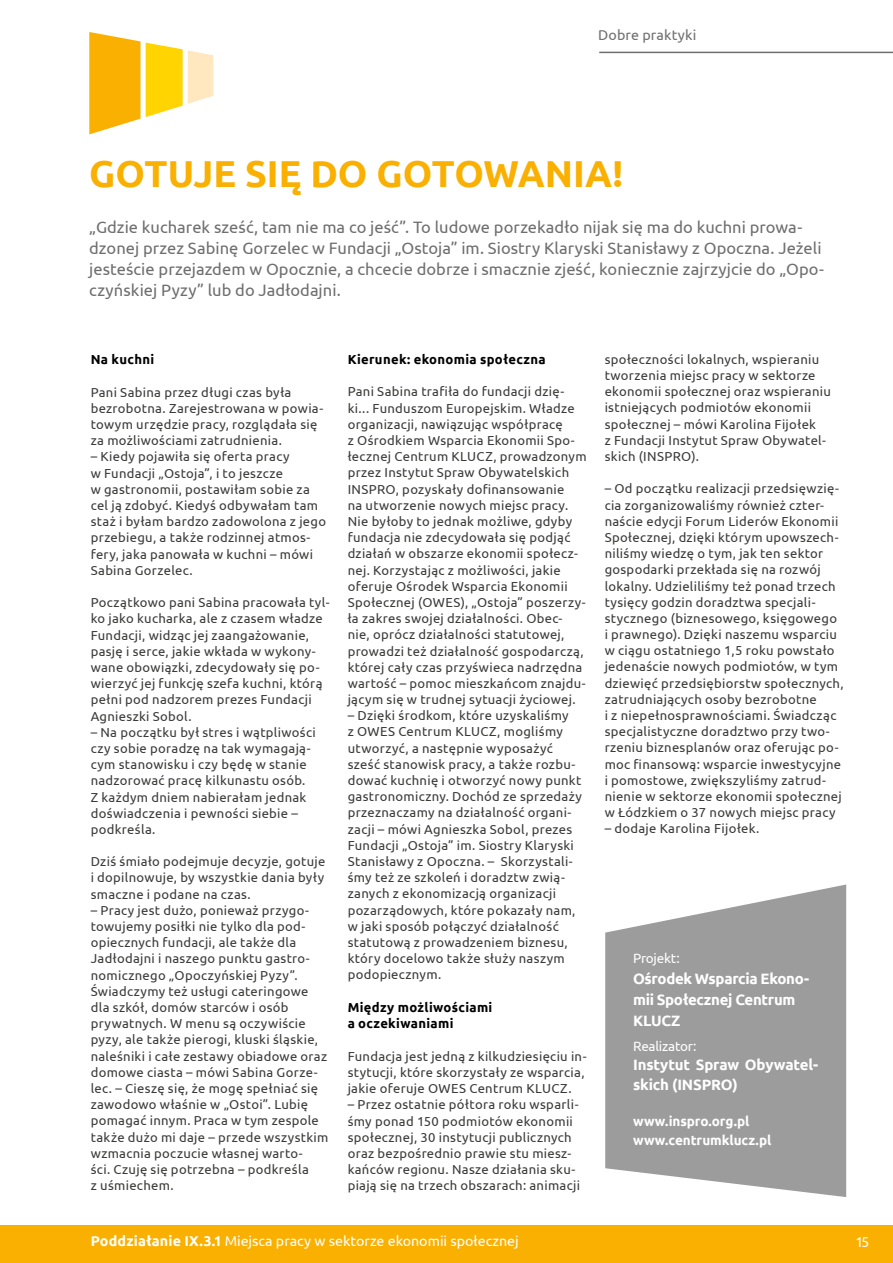
<style>
.page{position:relative;width:893px;height:1263px;background:#fff}
.page>*{position:absolute;margin:0;border:0;box-sizing:border-box;transform-origin:0 0}
.t1{font:700 37.5px "Ubuntu";color:#f9b000}
.t2{font:16.5px/21px "Ubuntu";letter-spacing:.005em;color:#6e6e6e}
.t3{font:700 15px/21px "Ubuntu";letter-spacing:-.02em;color:#fff}
.t4{font:14.25px "Ubuntu";color:#fff}
.t5{font:14.25px "Ubuntu";letter-spacing:.01em;color:#6e6e6e}
.t6{font:700 13.5px/19.5px "Ubuntu";letter-spacing:-.005em;color:#fff}
.t7{font:13.5px "Ubuntu";letter-spacing:-.02em;color:#fff}
.t8{font:13.05px/16.2px "Ubuntu";letter-spacing:.025em;color:#3a3a39}
.t9{font:700 13.05px/16.5px "Ubuntu";letter-spacing:.025em;color:#000}
.s1{font-weight:700}
</style>
<div class="page">
<svg style="left:89px;top:32px;width:124px;height:102px"></svg>
<div style="left:0;top:1226px;width:893px;height:37px;background:#fab000"></div>
<hr style="left:599px;top:52px;width:294px;height:1px;background:#6e6e6e">
<svg style="left:605px;top:884px;width:241px;height:313px;background:#a8a8a9"></svg>
<p class="t5" style="left:598px;top:26px;width:100px">Dobre praktyki</p>
<h1 class="t1" style="left:89px;top:151px;width:51px">Gotuje</h1>
<h1 class="t1" style="left:245px;top:151px;width:20px">się</h1>
<h1 class="t1" style="left:310px;top:151px;width:94px">do gotowania</h1>
<h1 class="t1" style="left:612px;top:151px;width:12px">!</h1>
<p class="t2" style="left:89px;top:216px;width:736px">„Gdzie kucharek sześć, tam nie ma co jeść”. To ludowe porzekadło nijak się ma do kuchni prowa&shy;dzonej przez Sabinę Gorzelec w Fundacji „Ostoja” im. Siostry Klaryski Stanisławy z Opoczna. Jeżeli jesteście przejazdem w Opocznie, a chcecie dobrze i smacznie zjeść, koniecznie zajrzyjcie do „Opo&shy;czyńskiej Pyzy” lub do Jadłodajni.</p>
<p class="t9" style="left:91px;top:351px;width:65px">Na kuchni</p>
<p class="t8" style="left:91px;top:383px;width:234px">Pani Sabina przez długi czas była bezrobotna. Zarejestrowana w powia&shy;towym urzędzie pracy, rozglądała się za możliwościami zatrudnienia.</p>
<p class="t8" style="left:91px;top:448px;width:237px">– Kiedy pojawiła się oferta pracy<br>w Fundacji „Ostoja”, i to jeszcze<br>w gastronomii, postawiłam sobie za cel ją zdobyć. Kiedyś odbywałam tam staż i byłam bardzo zadowolona z jego przebiegu, a także rodzinnej atmos&shy;fery, jaka panowała w kuchni – mówi<br>Sabina Gorzelec.</p>
<p class="t8" style="left:91px;top:594px;width:240px">Początkowo pani Sabina pracowała tyl&shy;ko jako kucharka, ale z czasem władze Fundacji, widząc jej zaangażowanie, pasję i serce, jakie wkłada w wykony&shy;wane obowiązki, zdecydowały się po&shy;wierzyć jej funkcję szefa kuchni, którą pełni pod nadzorem prezes Fundacji Agnieszki Sobol.</p>
<p class="t8" style="left:91px;top:723px;width:227px">– Na początku był stres i wątpliwości czy sobie poradzę na tak wymagają&shy;cym stanowisku i czy będę w stanie nadzorować pracę kilkunastu osób.<br>Z każdym dniem nabierałam jednak doświadczenia i pewności siebie – podkreśla.</p>
<p class="t8" style="left:91px;top:853px;width:236px;text-align:justify">Dziś śmiało podejmuje decyzje, gotuje i dopilnowuje, by wszystkie dania były smaczne i podane na czas.</p>
<p class="t8" style="left:91px;top:902px;width:239px">– Pracy jest dużo, ponieważ przygo&shy;towujemy posiłki nie tylko dla pod&shy;opiecznych fundacji, ale także dla Jadłodajni i naszego punktu gastro&shy;nomicznego „Opoczyńskiej Pyzy”.<br>Świadczymy też usługi cateringowe dla szkół, domów starców i osób prywatnych. W menu są oczywiście pyzy, ale także pierogi, kluski śląskie, naleśniki i całe zestawy obiadowe oraz domowe ciasta – mówi Sabina Gorze&shy;lec. – Cieszę się, że mogę spełniać się zawodowo właśnie w „Ostoi”. Lubię pomagać innym. Praca w tym zespole także dużo mi daje – przede wszystkim wzmacnia poczucie własnej warto-<br>ści. Czuję się potrzebna – podkreśla<br>z uśmiechem.</p>
<p class="t9" style="left:348px;top:351px;width:199px">Kierunek: ekonomia społeczna</p>
<p class="t8" style="left:348px;top:383px;width:240px">Pani Sabina trafiła do fundacji dzię&shy;ki... Funduszom Europejskim. Władze organizacji, nawiązując współpracę<br>z Ośrodkiem Wsparcia Ekonomii Spo&shy;łecznej Centrum KLUCZ, prowadzonym przez Instytut Spraw Obywatelskich INSPRO, pozyskały dofinansowanie<br>na utworzenie nowych miejsc pracy.<br>Nie byłoby to jednak możliwe, gdyby fundacja nie zdecydowała się podjąć działań w obszarze ekonomii społecz&shy;nej. Korzystając z możliwości, jakie oferuje Ośrodek Wsparcia Ekonomii Społecznej (OWES), „Ostoja” poszerzy&shy;ła zakres swojej działalności. Obec&shy;nie, oprócz działalności statutowej, prowadzi też działalność gospodarczą, której cały czas przyświeca nadrzędna wartość – pomoc mieszkańcom znajdu&shy;jącym się w trudnej sytuacji życiowej.</p>
<p class="t8" style="left:348px;top:707px;width:236px">– Dzięki środkom, które uzyskaliśmy<br>z OWES Centrum KLUCZ, mogliśmy utworzyć, a następnie wyposażyć sześć stanowisk pracy, a także rozbu&shy;dować kuchnię i otworzyć nowy punkt gastronomiczny. Dochód ze sprzedaży przeznaczamy na działalność organi&shy;zacji – mówi Agnieszka Sobol, prezes Fundacji „Ostoja” im. Siostry Klaryski Stanisławy z Opoczna. – Skorzystali&shy;śmy też ze szkoleń i doradztw zwią&shy;zanych z ekonomizacją organizacji pozarządowych, które pokazały nam, w jaki sposób połączyć działalność statutową z prowadzeniem biznesu, który docelowo także służy naszym podopiecznym.</p>
<p class="t9" style="left:348px;top:999px;width:146px">Między możliwościami a oczekiwaniami</p>
<p class="t8" style="left:348px;top:1047px;width:240px">Fundacja jest jedną z kilkudziesięciu in&shy;stytucji, które skorzystały ze wsparcia, jakie oferuje OWES Centrum KLUCZ.</p>
<p class="t8" style="left:348px;top:1096px;width:234px">– Przez ostatnie półtora roku wsparli&shy;śmy ponad 150 podmiotów ekonomii społecznej, 30 instytucji publicznych oraz bezpośrednio prawie stu miesz&shy;kańców regionu. Nasze działania sku&shy;piają się na trzech obszarach: animacji</p>
<p class="t8" style="left:605px;top:351px;width:228px">społeczności lokalnych, wspieraniu tworzenia miejsc pracy w sektorze ekonomii społecznej oraz wspieraniu istniejących podmiotów ekonomii społecznej – mówi Karolina Fijołek<br>z Fundacji Instytut Spraw Obywatel&shy;skich (INSPRO).</p>
<p class="t8" style="left:605px;top:480px;width:240px">– Od początku realizacji przedsięwzię&shy;cia zorganizowaliśmy również czter&shy;naście edycji Forum Liderów Ekonomii Społecznej, dzięki którym upowszech&shy;niliśmy wiedzę o tym, jak ten sektor gospodarki przekłada się na rozwój lokalny. Udzieliliśmy też ponad trzech tysięcy godzin doradztwa specjali&shy;stycznego (biznesowego, księgowego i prawnego). Dzięki naszemu wsparciu w ciągu ostatniego 1,5 roku powstało jedenaście nowych podmiotów, w tym dziewięć przedsiębiorstw społecznych, zatrudniających osoby bezrobotne<br>i z niepełnosprawnościami. Świadcząc specjalistyczne doradztwo przy two&shy;rzeniu biznesplanów oraz oferując po&shy;moc finansową: wsparcie inwestycyjne i pomostowe, zwiększyliśmy zatrud&shy;nienie w sektorze ekonomii społecznej w Łódzkiem o 37 nowych miejsc pracy</p>
<p class="t8" style="left:605px;top:820px;width:156px">– dodaje Karolina Fijołek.</p>
<p class="t7" style="left:633px;top:950px;width:48px">Projekt:</p>
<p class="t3" style="left:633px;top:967px;width:178px">Ośrodek Wsparcia Ekono&shy;mii Społecznej Centrum<br>KLUCZ</p>
<p class="t7" style="left:633px;top:1038px;width:65px">Realizator:</p>
<p class="t3" style="left:633px;top:1055px;width:187px;line-height:19.5px">Instytut Spraw Obywatel&shy;skich (INSPRO)</p>
<p class="t6" style="left:633px;top:1111px;width:140px">www.inspro.org.pl www.centrumklucz.pl</p>
<p class="t4" style="left:91px;top:1233px;width:430px"><span class="s1">Poddziałanie IX.3.1</span> Miejsca pracy w sektorze ekonomii społecznej</p>
<p class="t4" style="left:856px;top:1234px;width:14px">15</p>
</div>
